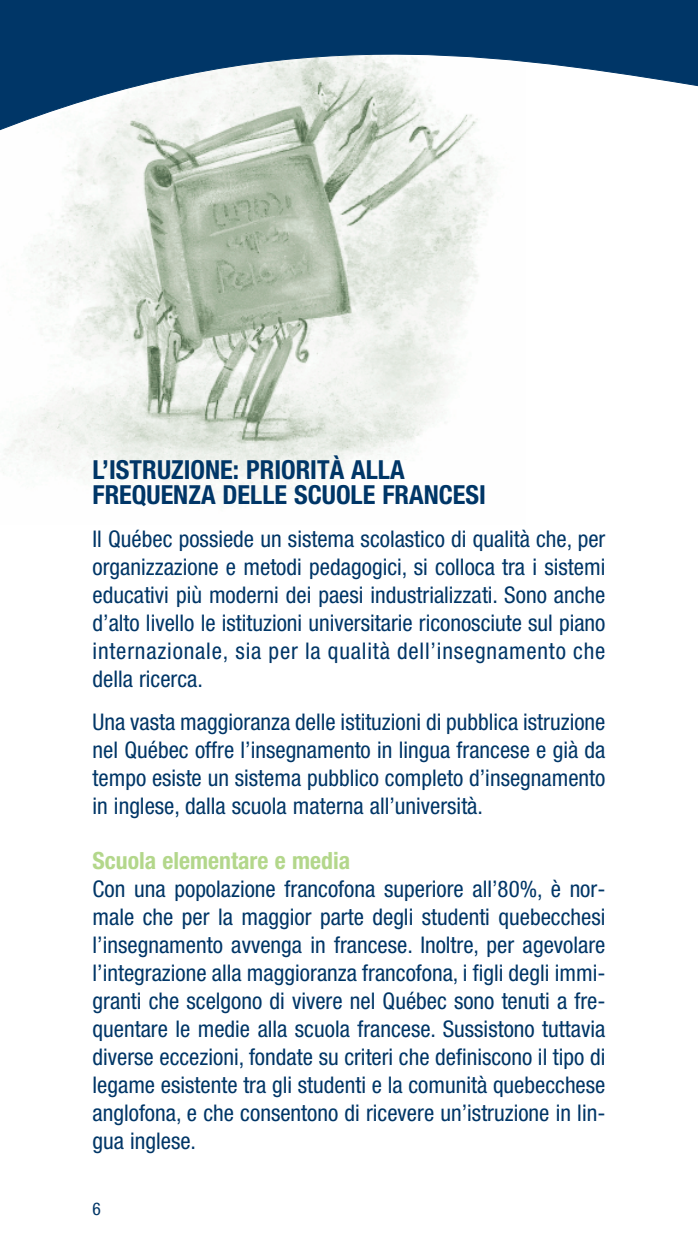
<style>
.page{position:relative;width:698px;height:1260px;background:#fff}
.page>*{position:absolute;margin:0;border:0;box-sizing:border-box;transform-origin:0 0}
.t1{font:700 condensed 26.25px/25px "Helvetica Neue";color:#003667}
.t2{font:700 condensed 23.75px "Helvetica Neue";color:#b3d78b}
.t3{font:condensed 23px/28px "Helvetica Neue";color:#003667;text-align:justify}
.t4{font:condensed 17.5px "Helvetica Neue";color:#003667}
</style>
<div class="page">
<img style="left:3px;top:210px;width:485px;height:293px">
<svg style="left:1px;top:0;width:697px;height:210px"></svg>
<p class="t1" style="left:92px;top:459px;width:395px">L’ISTRUZIONE: PRIORITÀ ALLA<br>FREQUENZA DELLE SCUOLE FRANCESI</p>
<p class="t3" style="left:92px;top:527px;width:514px">Il Québec possiede un sistema scolastico di qualità che, per organizzazione e metodi pedagogici, si colloca tra i sistemi educativi più moderni dei paesi industrializzati. Sono anche d’alto livello le istituzioni universitarie riconosciute sul piano internazionale, sia per la qualità dell’insegnamento che della ricerca.</p>
<p class="t3" style="left:92px;top:710px;width:514px">Una vasta maggioranza delle istituzioni di pubblica istruzione nel Québec offre l’insegnamento in lingua francese e già da tempo esiste un sistema pubblico completo d’insegnamento in inglese, dalla scuola materna all’università.</p>
<p class="t2" style="left:92px;top:852px;width:259px">Scuola elementare e media</p>
<p class="t3" style="left:92px;top:877px;width:514px">Con una popolazione francofona superiore all’80%, è nor&shy;male che per la maggior parte degli studenti quebecchesi l’insegnamento avvenga in francese. Inoltre, per agevolare l’integrazione alla maggioranza francofona, i figli degli immi&shy;granti che scelgono di vivere nel Québec sono tenuti a fre&shy;quentare le medie alla scuola francese. Sussistono tuttavia diverse eccezioni, fondate su criteri che definiscono il tipo di legame esistente tra gli studenti e la comunità quebecchese anglofona, e che consentono di ricevere un’istruzione in lin&shy;gua inglese.</p>
<p class="t4" style="left:92px;top:1202px;width:10px">6</p>
</div>
